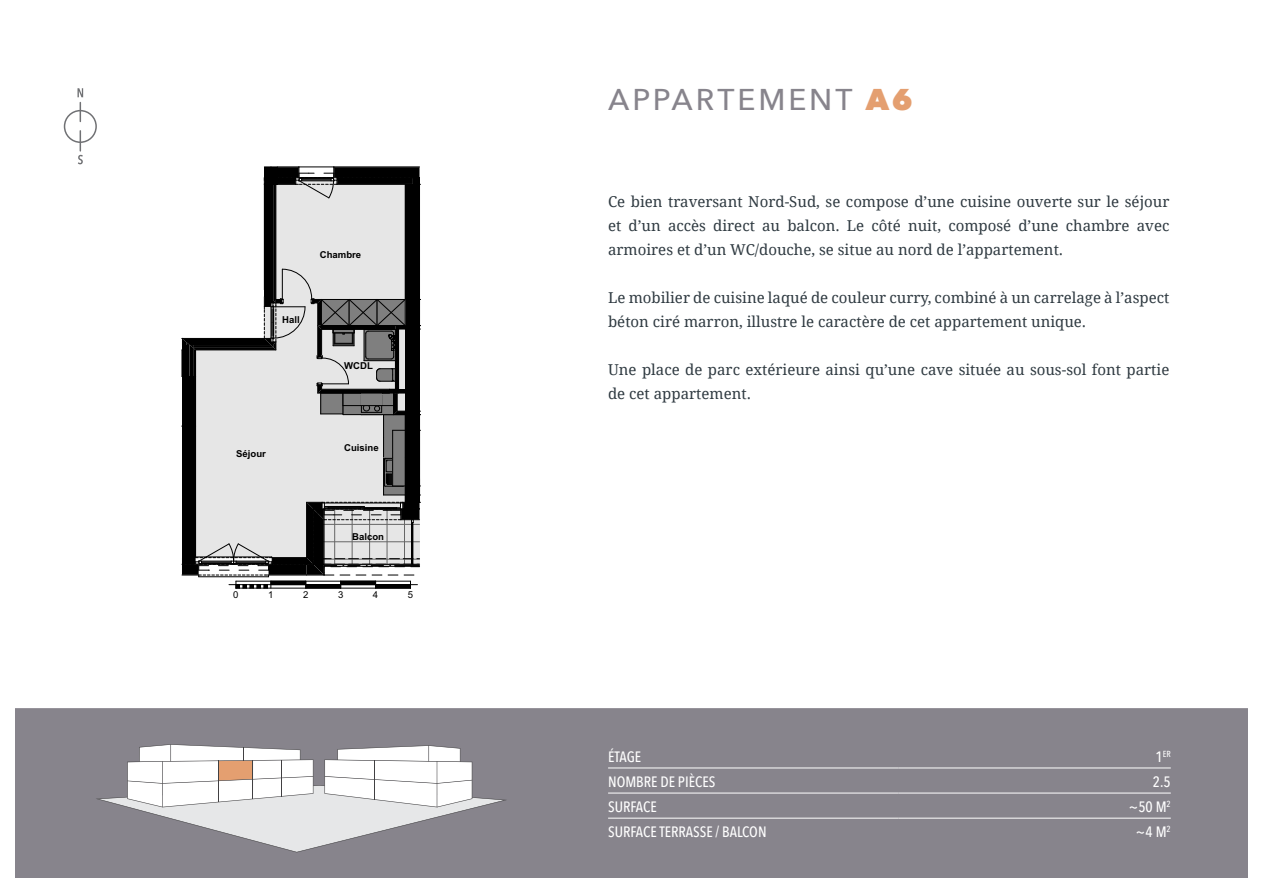
<style>
.page{position:relative;width:1263px;height:893px;background:#fff}
.page>*{position:absolute;margin:0;border:0;box-sizing:border-box;transform-origin:0 0}
.t1{font:500 30px "Avenir Next";letter-spacing:.1em;color:#87848c}
.t2{font:15px/24px "Droid Serif";color:#2f3a41}
.t3{font:500 15px "Avenir Next Condensed";color:#fff}
.t4{font:700 9.6px "Arial";color:#000}
.t5{font:9.6px "Arial";color:#000}
.t6{font:500 8.7px "Avenir Next Condensed";color:#fff}
.s1{font-weight:800;color:#e49f70}
.s2{font-size:15px}
</style>
<div class="page">
<div style="left:8px;top:701px;width:1247px;height:184px;background:#87848c"></div>
<div style="left:0;top:693px;width:1263px;height:200px;border:15px solid #fff"></div>
<svg style="left:96px;top:744px;width:410px;height:108px"></svg>
<hr style="left:374px;top:761px;width:1px;height:39px;background:#414042">
<hr style="left:608px;top:818px;width:291px;height:1px;background:#fff">
<hr style="left:899px;top:818px;width:272px;height:1px;background:#fff">
<hr style="left:608px;top:768px;width:291px;height:1px;background:#fff">
<hr style="left:899px;top:768px;width:272px;height:1px;background:#fff">
<hr style="left:608px;top:793px;width:291px;height:1px;background:#fff">
<hr style="left:899px;top:793px;width:272px;height:1px;background:#fff">
<hr style="left:182px;top:426px;width:4px;height:132px;background:#000">
<hr style="left:194px;top:426px;width:1px;height:132px;background:#000">
<div style="left:189px;top:426px;width:5px;height:132px;background:#000"></div>
<hr style="left:186px;top:426px;width:3px;height:132px;background:#000">
<hr style="left:195px;top:426px;width:1px;height:132px;background:#000">
<hr style="left:406px;top:411px;width:4px;height:91px;background:#000">
<hr style="left:410px;top:411px;width:3px;height:91px;background:#000">
<div style="left:413px;top:411px;width:6px;height:91px;background:#000"></div>
<hr style="left:419px;top:415px;width:1px;height:87px;background:#000">
<hr style="left:405px;top:415px;width:1px;height:87px;background:#000">
<svg style="left:182px;top:167px;width:238px;height:329px"></svg>
<svg style="left:182px;top:502px;width:238px;height:87px"></svg>
<div style="left:64px;top:110px;width:33px;height:33px;border:2px solid #707174;border-radius:50%"></div>
<svg style="left:80px;top:103px;width:1px;height:18px"></svg>
<svg style="left:77px;top:88px;width:6px;height:9px"></svg>
<svg style="left:78px;top:131px;width:5px;height:33px"></svg>
<p class="t4" style="left:320px;top:251px;width:43px">Chambre</p>
<p class="t4" style="left:282px;top:316px;width:19px">Hall</p>
<p class="t4" style="left:344px;top:362px;width:30px">WCDL</p>
<p class="t4" style="left:236px;top:450px;width:31px">Séjour</p>
<p class="t4" style="left:344px;top:444px;width:36px">Cuisine</p>
<p class="t4" style="left:352px;top:533px;width:33px">Balcon</p>
<p class="t5" style="left:233px;top:589px;width:7px">0</p>
<p class="t5" style="left:268px;top:589px;width:7px">1</p>
<p class="t5" style="left:303px;top:589px;width:7px">2</p>
<p class="t5" style="left:338px;top:589px;width:7px">3</p>
<p class="t5" style="left:373px;top:589px;width:7px">4</p>
<p class="t5" style="left:408px;top:589px;width:7px">5</p>
<h1 class="t1" style="left:608px;top:74px;width:306px">APPARTEMENT <span class="s1">a6</span></h1>
<p class="t2" style="left:608px;top:190px;width:563px;text-align:justify">Ce bien traversant Nord-Sud, se compose d’une cuisine ouverte sur le séjour et d’un accès direct au balcon. Le côté nuit, composé d’une chambre avec armoires et d’un WC/douche, se situe au nord de l’appartement.</p>
<p class="t2" style="left:608px;top:286px;width:563px">Le mobilier de cuisine laqué de couleur curry, combiné à un carrelage à l’aspect béton ciré marron, illustre le caractère de cet appartement unique.</p>
<p class="t2" style="left:608px;top:358px;width:563px">Une place de parc extérieure ainsi qu’une cave située au sous-sol font partie de cet appartement.</p>
<p class="t3" style="left:608px;top:748px;width:35px">ÉTAGE</p>
<p class="t6" style="left:1155px;top:749px;width:17px"><span class="s2">1</span>ER</p>
<p class="t3" style="left:608px;top:773px;width:109px">NOMBRE DE PIÈCES</p>
<p class="t3" style="left:1153px;top:773px;width:19px">2.5</p>
<p class="t3" style="left:608px;top:798px;width:48px">SURFACE</p>
<p class="t3" style="left:1128px;top:798px;width:44px">~50 M<sup>2</sup></p>
<p class="t3" style="left:608px;top:823px;width:160px">SURFACE TERRASSE / BALCON</p>
<p class="t3" style="left:1135px;top:823px;width:37px">~4 M<sup>2</sup></p>
</div>
